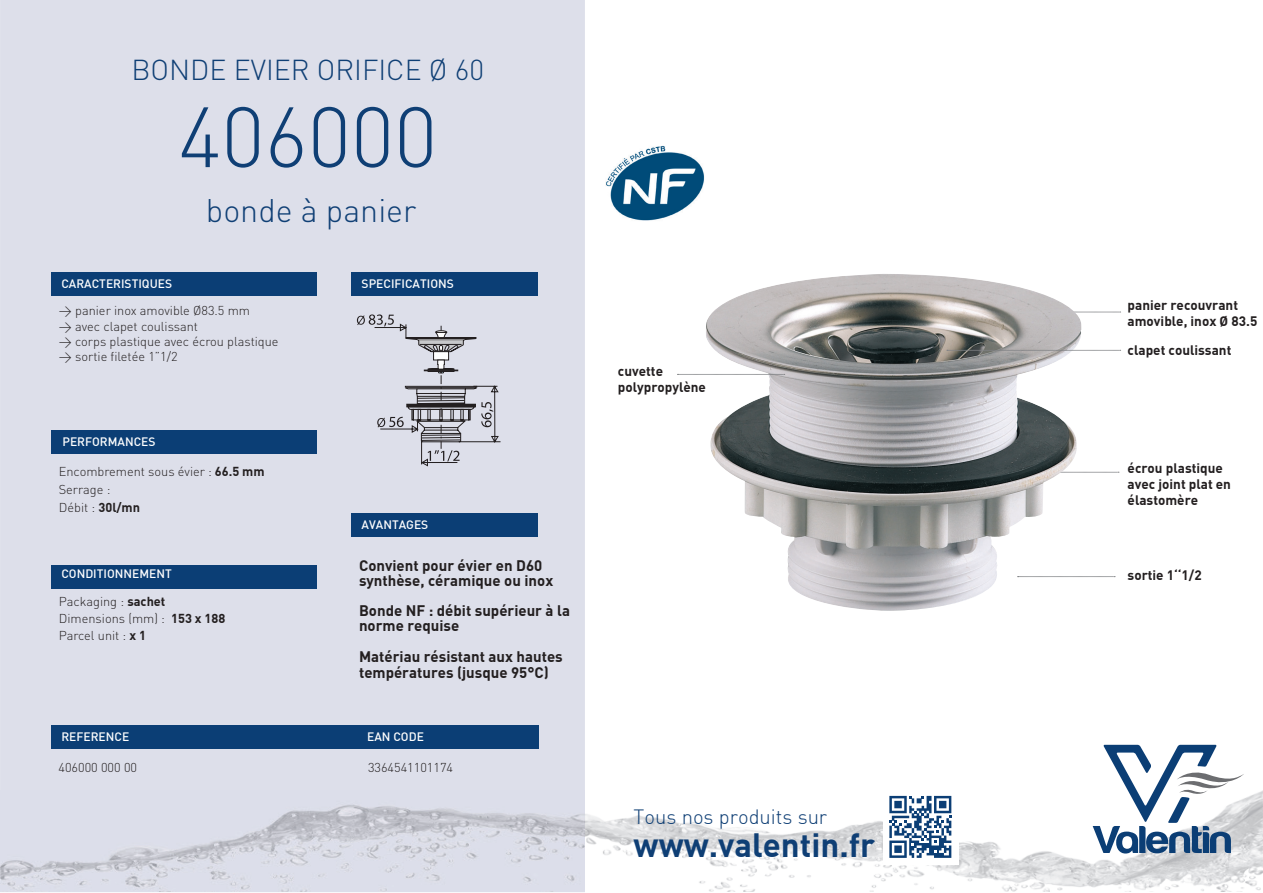
<style>
.page{position:relative;width:1263px;height:893px;background:#fff}
.page>*{position:absolute;margin:0;border:0;box-sizing:border-box;transform-origin:0 0}
.t1{font:300 84px "DIN";color:#0f3f75}
.t2{font:33px "DINBOLD Bold";color:#0f3f75}
.t3{font:300 32.25px "DIN";color:#0f3f75}
.t4{font:300 28.5px "DIN";color:#0f3f75}
.t5{font:20.25px "DINLIGHT Light";color:#0f3f75}
.t6{font:15px/15px "DINBOLD Bold";color:#231f20}
.t7{font:13.5px/16.2px "DINBOLD Bold";color:#231f20}
.t8{font:300 12.75px/15.3px "DIN";color:#231f20}
.t9{font:12px "DINMEDIUM Medium";color:#fff}
.s1{font-family:"DINBOLD Bold";font-weight:400}
</style>
<div class="page">
<div style="left:0;top:0;width:585px;height:790px;background:#dddfea"></div>
<img style="left:0;top:790px;width:1263px;height:102px">
<div style="left:51px;top:725px;width:487px;height:23px;background:#0b3e75"></div>
<div style="left:51px;top:565px;width:265px;height:24px;background:#0b3e75"></div>
<div style="left:51px;top:430px;width:265px;height:24px;background:#0b3e75"></div>
<div style="left:51px;top:272px;width:265px;height:24px;background:#0b3e75"></div>
<div style="left:351px;top:272px;width:186px;height:24px;background:#0b3e75"></div>
<div style="left:351px;top:513px;width:186px;height:24px;background:#0b3e75"></div>
<svg style="left:1093px;top:745px;width:151px;height:108px"></svg>
<div style="left:883px;top:789px;width:75px;height:75px;background:#fff"></div>
<svg style="left:889px;top:796px;width:62px;height:62px"></svg>
<svg style="left:357px;top:314px;width:143px;height:152px;background:#c5c6d0"></svg>
<img style="left:606px;top:146px;width:98px;height:75px">
<svg style="left:1083px;top:472px;width:36px;height:1px"></svg>
<svg style="left:1083px;top:312px;width:38px;height:1px"></svg>
<img style="left:706px;top:274px;width:377px;height:337px">
<svg style="left:1017px;top:576px;width:98px;height:1px"></svg>
<svg style="left:947px;top:350px;width:174px;height:1px"></svg>
<svg style="left:677px;top:374px;width:108px;height:1px"></svg>
<p class="t4" style="left:131px;top:52px;width:354px">BONDE EVIER ORIFICE Ø 60</p>
<p class="t1" style="left:178px;top:85px;width:261px">406000</p>
<p class="t3" style="left:206px;top:191px;width:212px">bonde à panier</p>
<p class="t9" style="left:61px;top:276px;width:112px">CARACTERISTIQUES</p>
<p class="t8" style="left:59px;top:303px;width:221px">&gt; panier inox amovible Ø83.5 mm<br>&gt; avec clapet coulissant<br>&gt; corps plastique avec écrou plastique</p>
<p class="t8" style="left:59px;top:349px;width:120px">&gt; sortie filetée 1”1/2</p>
<p class="t9" style="left:62px;top:433px;width:95px">PERFORMANCES</p>
<p class="t8" style="left:59px;top:463px;width:207px">Encombrement sous évier : <span class="s1">66.5 mm</span></p>
<p class="t8" style="left:59px;top:481px;width:53px">Serrage :</p>
<p class="t8" style="left:59px;top:499px;width:83px">Débit : <span class="s1">30l/mn</span></p>
<p class="t9" style="left:61px;top:566px;width:112px">CONDITIONNEMENT</p>
<p class="t8" style="left:59px;top:594px;width:108px">Packaging : <span class="s1">sachet</span></p>
<p class="t8" style="left:59px;top:610px;width:168px">Dimensions (mm) : <span class="s1">153 x 188</span></p>
<p class="t8" style="left:59px;top:627px;width:89px">Parcel unit : <span class="s1">x 1</span></p>
<p class="t9" style="left:362px;top:276px;width:94px">SPECIFICATIONS</p>
<p class="t9" style="left:362px;top:517px;width:68px">AVANTAGES</p>
<p class="t6" style="left:359px;top:557px;width:196px">Convient pour évier en D60 synthèse, céramique ou inox</p>
<p class="t6" style="left:359px;top:603px;width:212px">Bonde NF : débit supérieur à la norme requise</p>
<p class="t6" style="left:359px;top:649px;width:205px">Matériau résistant aux hautes</p>
<p class="t6" style="left:359px;top:664px;width:191px">températures (jusque 95°C)</p>
<p class="t9" style="left:61px;top:729px;width:69px">REFERENCE</p>
<p class="t9" style="left:367px;top:729px;width:58px">EAN CODE</p>
<p class="t8" style="left:59px;top:760px;width:80px">406000 000 00</p>
<p class="t8" style="left:368px;top:760px;width:87px">3364541101174</p>
<p class="t7" style="left:618px;top:362px;width:47px">cuvette</p>
<p class="t7" style="left:618px;top:379px;width:90px">polypropylène</p>
<p class="t5" style="left:634px;top:804px;width:195px">Tous nos produits sur</p>
<p class="t2" style="left:634px;top:823px;width:243px">www.valentin.fr</p>
<p class="t7" style="left:1127px;top:296px;width:131px">panier recouvrant amovible, inox Ø 83.5</p>
<p class="t7" style="left:1127px;top:341px;width:105px">clapet coulissant</p>
<p class="t7" style="left:1127px;top:459px;width:105px">écrou plastique avec joint plat en</p>
<p class="t7" style="left:1127px;top:492px;width:72px">élastomère</p>
<p class="t7" style="left:1127px;top:566px;width:76px">sortie 1‘‘1/2</p>
</div>
